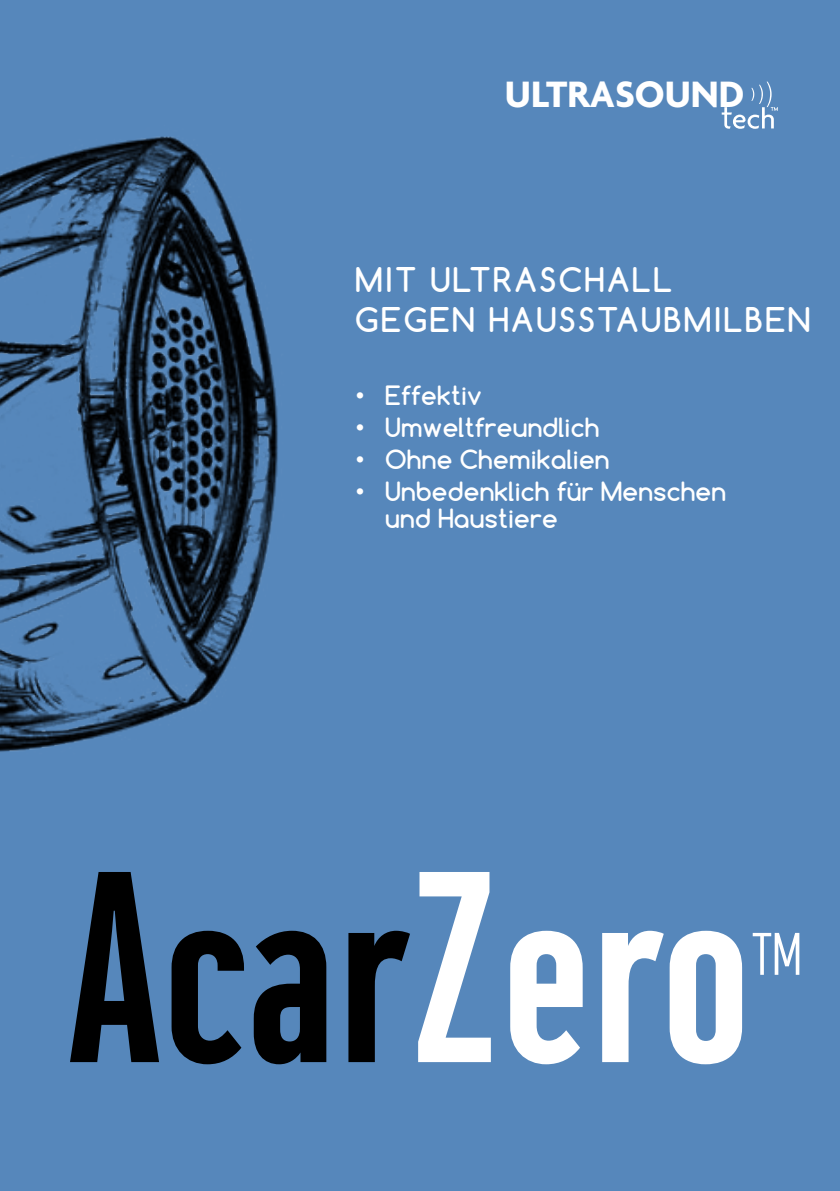
<style>
.page{position:relative;width:840px;height:1191px;background:#fff}
.page>*{position:absolute;margin:0;border:0;box-sizing:border-box;transform-origin:0 0}
.t1{font:700 39.8px "Agenda";color:#fff}
.t2{font:700 32px/40px "Comfortaa";letter-spacing:.08em;color:#fff}
.t3{font:700 25px/27px "Comfortaa";letter-spacing:.01em;color:#fff}
</style>
<div class="page">
<div style="left:0;top:0;width:839px;height:1191px;background:#5687bb"></div>
<svg style="left:70px;top:872px;width:89px;height:190px"></svg>
<svg style="left:171px;top:930px;width:73px;height:134px"></svg>
<svg style="left:253px;top:930px;width:73px;height:134px"></svg>
<svg style="left:348px;top:930px;width:62px;height:132px"></svg>
<svg style="left:418px;top:872px;width:72px;height:190px"></svg>
<svg style="left:510px;top:930px;width:72px;height:134px"></svg>
<svg style="left:602px;top:930px;width:61px;height:132px"></svg>
<svg style="left:669px;top:930px;width:72px;height:134px"></svg>
<svg style="left:752px;top:933px;width:46px;height:41px"></svg>
<img style="left:0;top:136px;width:278px;height:616px">
<svg style="left:721px;top:82px;width:56px;height:47px"></svg>
<h1 class="t1" style="left:504px;top:73px;width:241px">ULTRASOUND</h1>
<p class="t2" style="left:355px;top:259px;width:456px">MIT ULTRASCHALL<br>GEGEN HAUSSTAUBMILBEN</p>
<p class="t3" style="left:355px;top:382px;width:128px">• Effektiv</p>
<p class="t3" style="left:355px;top:414px;width:246px">• Umweltfreundlich</p>
<p class="t3" style="left:355px;top:445px;width:256px">• Ohne Chemikalien</p>
<p class="t3" style="left:385px;top:477px;width:342px;text-indent:-30px">• Unbedenklich für Menschen und Haustiere</p>
</div>
